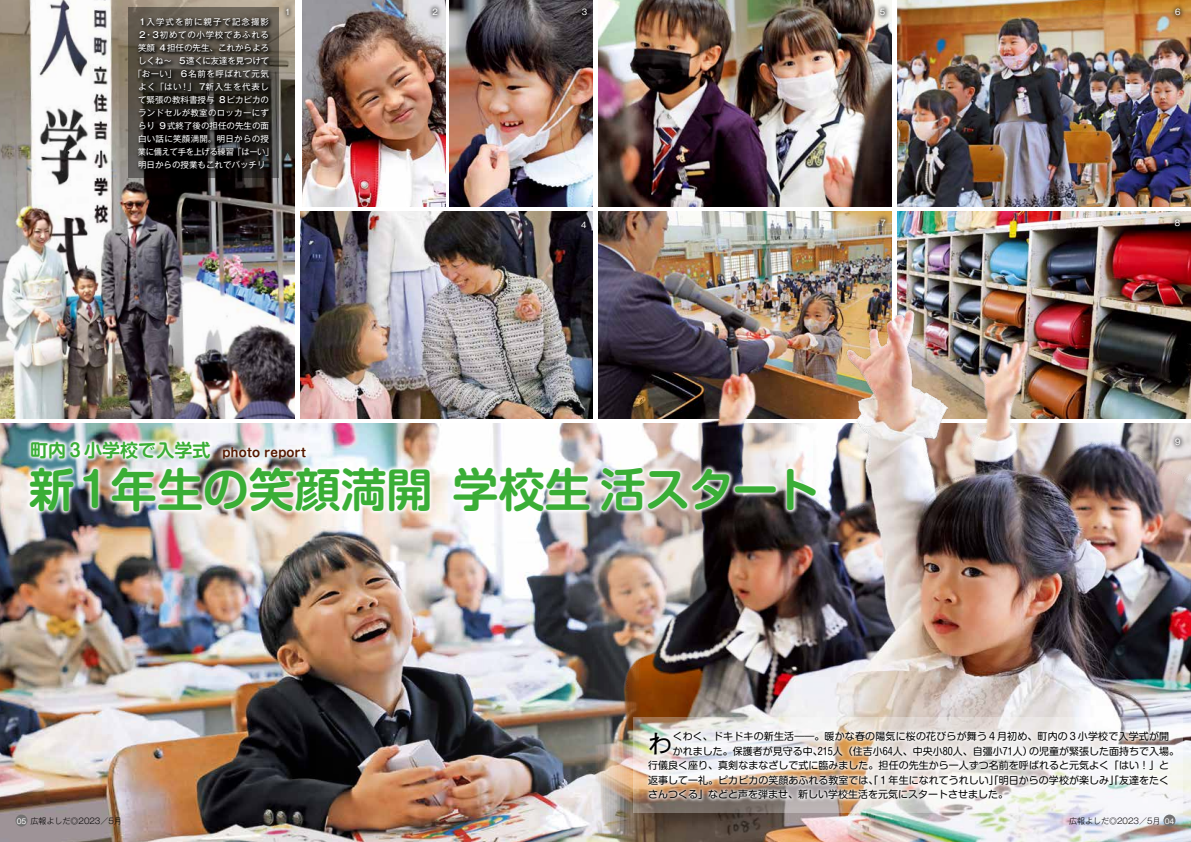
<style>
.page{position:relative;width:1191px;height:842px;background:#fff}
.page>*{position:absolute;margin:0;border:0;box-sizing:border-box;transform-origin:0 0}
.t1{font:700 46px "Shin M Go Pr 6 N De";letter-spacing:-.005em;color:#3aae36}
.t2{font:24.5px "Gothic MB101 Pr 6";color:#000}
.t3{font:700 18px "Shin M Go Pr 6 N De";color:#3aae36}
.t4{font:700 12px "Shin M Go Pro De";color:#551800}
.t5{font:10px/14.5px "Shin M Go Pro";color:#000}
.t6{font:8.5px/12.9px "Gothic MB101 Pr 6";color:#fff}
.t7{font:8.5px/12.9px "Gothic MB101 Pr 6";letter-spacing:.12em;color:#fff;text-align:right}
.t8{font:8.5px "Gothic MB101 Pr 6";letter-spacing:.065em;color:#fff}
.t9{font:8.5px "Gothic MB101 Pr 6";letter-spacing:-.025em;color:#fff}
.t10{font:8.5px "Gothic MB101 Pr 6";letter-spacing:.08em;color:#fff}
.t11{font:500 8.5px "Gothic MB101 Pr 6";color:#fff}
.t12{font:300 8px "Gothic MB101 Pr 6";color:#000}
.t13{font:8px "Gothic MB101 Pr 6";color:#fff}
.t14{font:7px "Gothic MB101 Pr 6";color:#fff}
.s1{font-weight:500}
</style>
<div class="page">
<img style="left:301px;top:212px;width:292px;height:206px">
<img style="left:598px;top:212px;width:293px;height:91px">
<img style="left:0;top:0;width:295px;height:418px">
<img style="left:897px;top:212px;width:294px;height:91px">
<img style="left:598px;top:0;width:293px;height:206px">
<img style="left:897px;top:0;width:294px;height:206px">
<img style="left:0;top:424px;width:595px;height:418px">
<img style="left:595px;top:303px;width:596px;height:539px">
<svg style="left:128px;top:7px;width:150px;height:170px"></svg>
<svg style="left:218px;top:442px;width:93px;height:20px"></svg>
<div style="left:281px;top:3px;width:13px;height:18px;background:#000;opacity:.5"></div>
<div style="left:575px;top:216px;width:17px;height:18px;background:#000;opacity:.5"></div>
<div style="left:874px;top:3px;width:17px;height:18px;background:#000;opacity:.5"></div>
<div style="left:875px;top:214px;width:16px;height:18px;background:#000;opacity:.5"></div>
<img style="left:26px;top:436px;width:189px;height:26px">
<div style="left:136px;top:16px;width:138px;height:158px;background:#000;opacity:.75"></div>
<img style="left:302px;top:0;width:143px;height:206px">
<img style="left:449px;top:0;width:144px;height:206px">
<div style="left:1169px;top:3px;width:17px;height:18px;background:#000;opacity:.5"></div>
<div style="left:427px;top:3px;width:16px;height:18px;background:#000;opacity:.5"></div>
<div style="left:576px;top:3px;width:17px;height:18px;background:#000;opacity:.5"></div>
<div style="left:1169px;top:214px;width:16px;height:18px;background:#000;opacity:.5"></div>
<div style="left:1169px;top:433px;width:17px;height:18px;background:#000;opacity:.5"></div>
<img style="left:25px;top:462px;width:796px;height:54px">
<img style="left:633px;top:717px;width:550px;height:95px">
<svg style="left:644px;top:727px;width:533px;height:76px"></svg>
<div style="left:1163px;top:815px;width:12px;height:12px;background:#727171;border-radius:50%"></div>
<div style="left:16px;top:815px;width:12px;height:12px;background:#727171;border-radius:50%"></div>
<p class="t7" style="left:138px;top:15px;width:133px"><span class="s1">１</span>入学式を前に親子で記念撮影<br><span class="s1">３</span>初めての小学校であふれる</p>
<p class="t11" style="left:138px;top:28px;width:10px">２</p>
<p class="t6" style="left:138px;top:41px;width:133px">笑顔 <span class="s1">4</span>担任の先生、これからよろ</p>
<p class="t9" style="left:178px;top:54px;width:93px"><span class="s1">5</span>遠くに友達を見つけて</p>
<p class="t11" style="left:144px;top:28px;width:10px">・</p>
<p class="t6" style="left:138px;top:54px;width:35px">しくね～</p>
<p class="t8" style="left:134px;top:67px;width:137px">「おーい」 <span class="s1">6</span>名前を呼ばれて元気</p>
<p class="t10" style="left:180px;top:80px;width:90px">！」 <span class="s1">7</span>新入生を代表し</p>
<p class="t6" style="left:138px;top:80px;width:137px">よく「はい<br>て緊張の教科書授与<span class="s1">８</span>ピカピカのランドセルが教室のロッカーにずらり<span class="s1">９</span>式終了後の担任の先生の面白い話に笑顔満開。明日からの授業に備えて手を上げる練習「はーい「明日からの授業もこれでバッチリ</p>
<p class="t13" style="left:284px;top:6px;width:9px">１</p>
<p class="t13" style="left:431px;top:6px;width:6px">２</p>
<p class="t13" style="left:580px;top:6px;width:9px">３</p>
<p class="t13" style="left:580px;top:219px;width:9px">４</p>
<p class="t13" style="left:878px;top:6px;width:9px">５</p>
<p class="t13" style="left:879px;top:216px;width:9px">７</p>
<h3 class="t3" style="left:30px;top:435px;width:182px">町内3小学校で入学式</h3>
<p class="t4" style="left:222px;top:443px;width:86px">photo report</p>
<h1 class="t1" style="left:29px;top:451px;width:792px">新１年生の笑顔満開学校生活スタート</h1>
<p class="t13" style="left:1173px;top:6px;width:9px">6</p>
<p class="t13" style="left:1173px;top:216px;width:9px">８</p>
<p class="t13" style="left:1173px;top:435px;width:9px">９</p>
<p class="t12" style="left:30px;top:814px;width:93px">広報よしだ◎2023／５月</p>
<p class="t14" style="left:17px;top:815px;width:11px">05</p>
<p class="t5" style="left:672px;top:728px;width:498px">くわく、ドキドキの新生活――。暖かな春の陽気に桜の花びらが舞う４月初め、町内の３小学校で入学式が開</p>
<h2 class="t2" style="left:648px;top:723px;width:26px">わ</h2>
<p class="t5" style="left:648px;top:742px;width:522px;text-indent:24px">かれました。保護者が見守る中、<br>行儀良く座り、真剣なまなざしで式に臨みました。担任の先生から一人ずつ名前を呼ばれると元気よく「はい！」と返事して一礼。ピカピカの笑顔あふれる教室では、「１年生になれてうれしい」「明日からの学校が楽しみ」「友達をたくさんつくる」などと声を弾ませ、新しい学校生活を元気にスタートさせました。</p>
<p class="t14" style="left:1164px;top:815px;width:11px">04</p>
<p class="t5" style="left:1029px;top:742px;width:151px">の児童が緊張した面持ちで入場。</p>
<p class="t5" style="left:817px;top:742px;width:216px">215人（住吉小64人、中央小80人、自彊小71人）</p>
<p class="t12" style="left:1069px;top:814px;width:93px">広報よしだ◎2023／５月</p>
</div>
